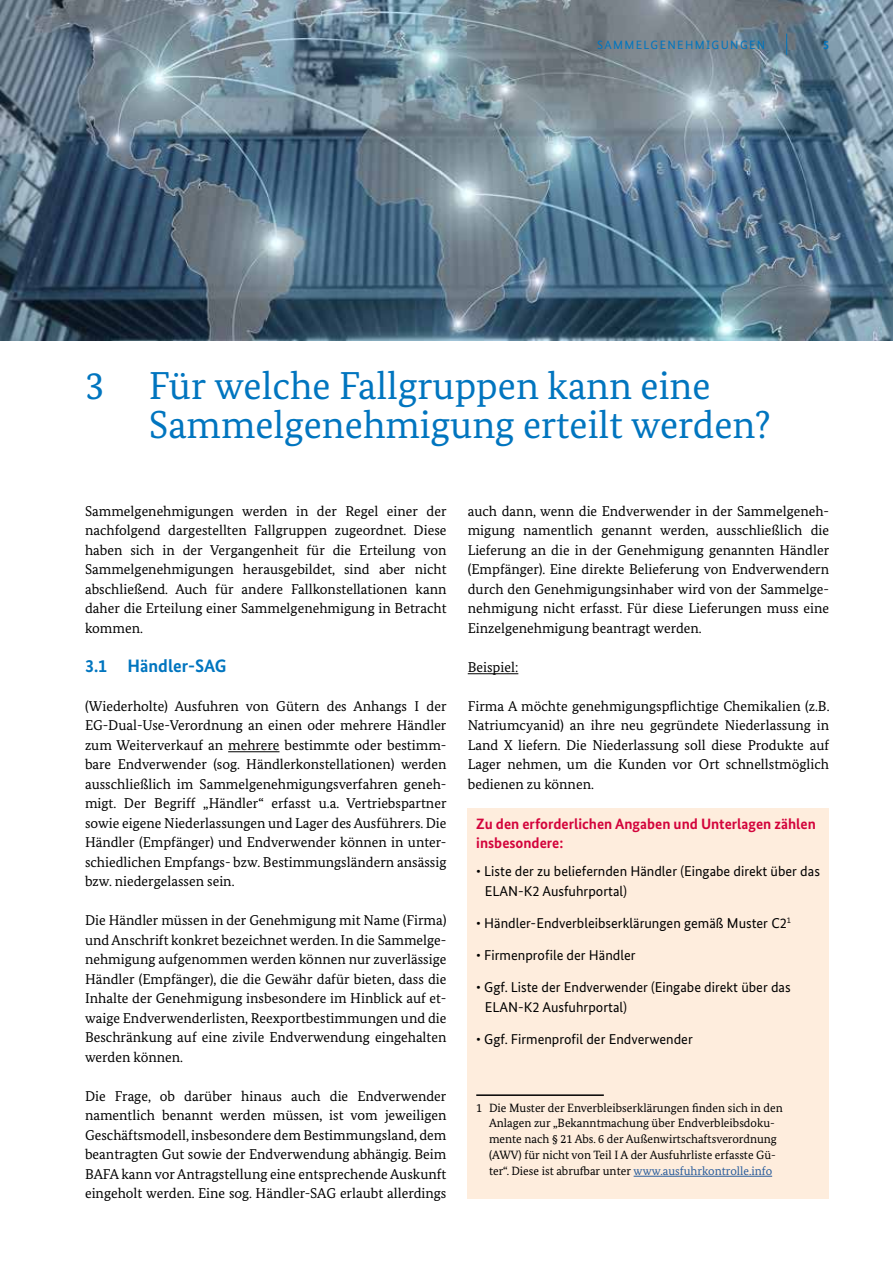
<style>
.page{position:relative;width:893px;height:1263px;background:#fff}
.page>*{position:absolute;margin:0;border:0;box-sizing:border-box;transform-origin:0 0}
.t1{font:39px/39px "Bundes Serif";color:#0075bf}
.t2{font:700 18px "Bundes Sans";color:#0075bf}
.t3{font:700 15px/19.5px "Bundes Sans";color:#d3033b}
.t4{font:14.25px/19.5px "Bundes Serif";color:#000;text-align:justify}
.t5{font:14.25px/19.5px "Bundes Sans";color:#000}
.t6{font:12px/15.8px "Bundes Serif";color:#000;text-align:center}
.t7{font:12px "Bundes Sans";letter-spacing:.11em;color:#0075bf}
.t8{font:700 12px "Bundes Sans";color:#0075bf}
.s1{color:#275b9b}
</style>
<div class="page">
<hr style="left:228px;top:751px;width:51px;height:1px;background:#000">
<hr style="left:468px;top:673px;width:50px;height:1px;background:#000">
<img style="left:0;top:0;width:893px;height:340px">
<div style="left:468px;top:808px;width:361px;height:391px;background:#feeddd"></div>
<hr style="left:476px;top:1094px;width:128px;height:2px;background:#000">
<hr style="left:634px;top:1176px;width:138px;height:1px;background:#275b9b">
<svg style="left:786px;top:34px;width:1px;height:21px"></svg>
<p class="t7" style="left:597px;top:37px;width:18px">Samme</p>
<p class="t7" style="left:644px;top:37px;width:43px">lgenehmigu</p>
<p class="t7" style="left:730px;top:37px;width:37px">ngen</p>
<p class="t8" style="left:823px;top:37px;width:7px">5</p>
<h1 class="t1" style="left:149px;top:366px;width:623px;text-indent:-64px">3 Für welche Fallgruppen kann eine<br>Sammelgenehmigung erteilt werden?</h1>
<p class="t4" style="left:85px;top:501px;width:363px">Sammelgenehmigungen werden in der Regel einer der nachfolgend dargestellten Fallgruppen zugeordnet. Diese haben sich in der Vergangenheit für die Erteilung von Sammelgenehmigungen herausgebildet, sind aber nicht abschließend. Auch für andere Fallkonstellationen kann daher die Erteilung einer Sammelgenehmigung in Betracht kommen.</p>
<p class="t2" style="left:85px;top:655px;width:143px">3.1 Händler-SAG</p>
<p class="t4" style="left:85px;top:696px;width:363px">(Wiederholte) Ausfuhren von Gütern des Anhangs I der EG-Dual-Use-Verordnung an einen oder mehrere Händler zum Weiterverkauf an mehrere bestimmte oder bestimm&shy;bare Endverwender (sog. Händlerkonstellationen) werden ausschließlich im Sammelgenehmigungsverfahren geneh&shy;migt. Der Begriff „Händler“ erfasst u.a. Vertriebspartner sowie eigene Niederlassungen und Lager des Ausführers. Die Händler (Empfänger) und Endverwender können in unter&shy;schiedlichen Empfangs- bzw. Bestimmungsländern ansässig bzw. niedergelassen sein.</p>
<p class="t4" style="left:85px;top:910px;width:363px">Die Händler müssen in der Genehmigung mit Name (Firma) und Anschrift konkret bezeichnet werden. In die Sammelge&shy;nehmigung aufgenommen werden können nur zuverlässige Händler (Empfänger), die die Gewähr dafür bieten, dass die Inhalte der Genehmigung insbesondere im Hinblick auf et&shy;waige Endverwenderlisten, Reexportbestimmungen und die Beschränkung auf eine zivile Endverwendung eingehalten werden können.</p>
<p class="t4" style="left:85px;top:1086px;width:363px">Die Frage, ob darüber hinaus auch die Endverwender namentlich benannt werden müssen, ist vom jeweiligen Geschäftsmodell, insbesondere dem Bestimmungsland, dem beantragten Gut sowie der Endverwendung abhängig. Beim BAFA kann vor Antragstellung eine entsprechende Auskunft eingeholt werden. Eine sog. Händler-SAG erlaubt allerdings</p>
<p class="t4" style="left:468px;top:501px;width:363px">auch dann, wenn die Endverwender in der Sammelgeneh&shy;migung namentlich genannt werden, ausschließlich die Lieferung an die in der Genehmigung genannten Händler (Empfänger). Eine direkte Belieferung von Endverwendern durch den Genehmigungsinhaber wird von der Sammelge&shy;nehmigung nicht erfasst. Für diese Lieferungen muss eine Einzelgenehmigung beantragt werden.</p>
<p class="t4" style="left:468px;top:657px;width:52px">Beispiel:</p>
<p class="t4" style="left:468px;top:696px;width:363px">Firma A möchte genehmigungspflichtige Chemikalien (z.B.<br>Natriumcyanid) an ihre neu gegründete Niederlassung in Land X liefern. Die Niederlassung soll diese Produkte auf Lager nehmen, um die Kunden vor Ort schnellstmöglich bedienen zu können.</p>
<p class="t3" style="left:476px;top:813px;width:341px">Zu den erforderlichen Angaben und Unterlagen zählen insbesondere:</p>
<p class="t5" style="left:485px;top:861px;width:337px;text-indent:-9px">• Liste der zu beliefernden Händler (Eingabe direkt über das<br>ELAN -K2 Ausfuhrportal)</p>
<p class="t5" style="left:476px;top:913px;width:316px">• Händler-Endverbleibserklärungen gemäß Muster C2<sup>1</sup></p>
<p class="t5" style="left:476px;top:945px;width:161px">• Firmenprofile der Händler</p>
<p class="t5" style="left:485px;top:977px;width:307px;text-indent:-9px">• Ggf. Liste der Endverwender (Eingabe direkt über das<br>ELAN -K2 Ausfuhrportal)</p>
<p class="t5" style="left:476px;top:1029px;width:218px">• Ggf. Firmenprofil der Endverwender</p>
<p class="t6" style="left:476px;top:1099px;width:308px">1 Die Muster der Enverbleibserklärungen finden sich in den Anlagen zur „Bekanntmachung über Endverbleibsdoku&shy;mente nach § 21 Abs. 6 der Außenwirtschaftsverordnung (AWV) für nicht von Teil I A der Ausfuhrliste erfasste Gü&shy;ter“. Diese ist abrufbar unter <span class="s1">www.ausfuhrkontrolle.info</span></p>
</div>
